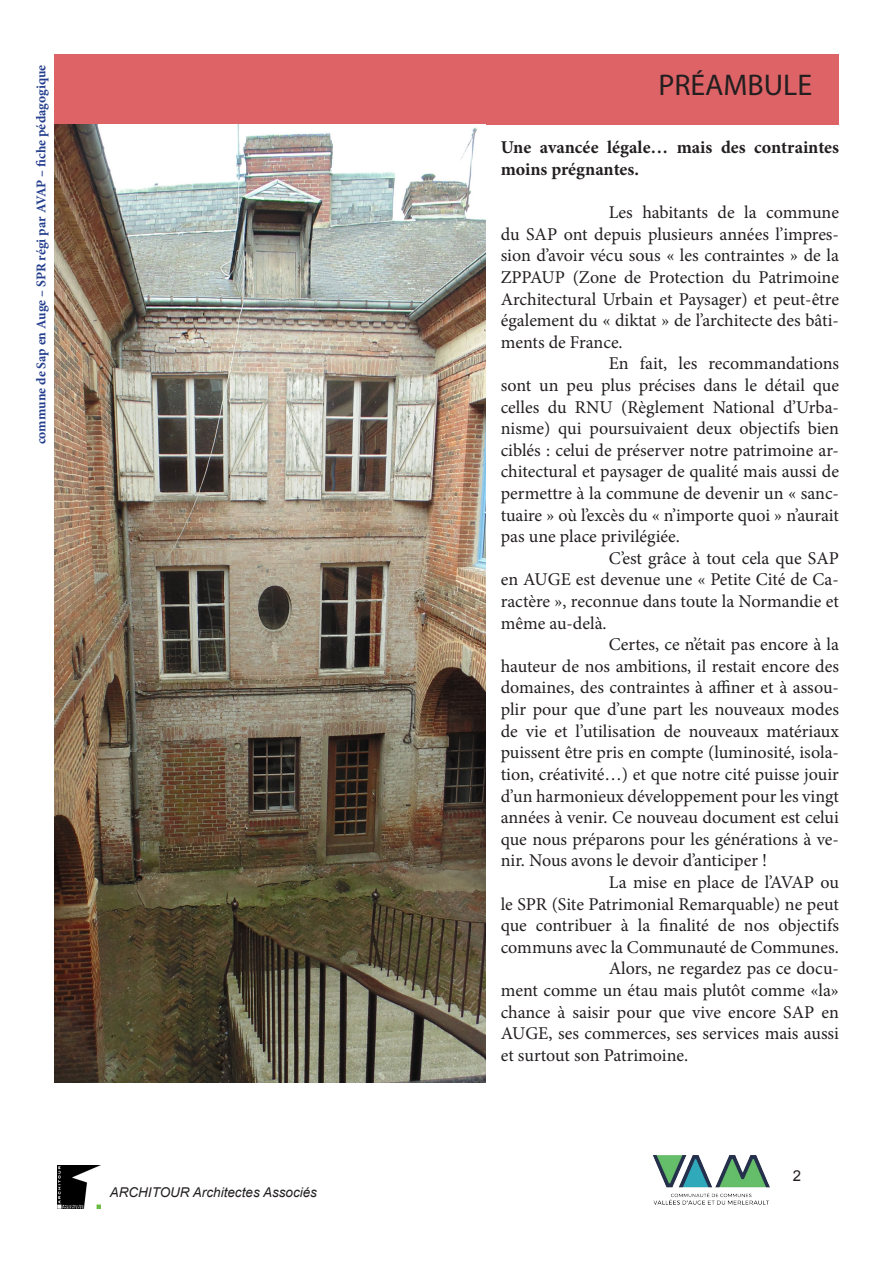
<style>
.page{position:relative;width:893px;height:1263px;background:#fff}
.page>*{position:absolute;margin:0;border:0;box-sizing:border-box;transform-origin:0 0}
.t1{font:30px "Myriad Pro";color:#231f20}
.t2{font:18px/21.6px "Minion Pro";color:#231f20;text-align:justify}
.t3{font:700 18px/21.6px "Minion Pro";color:#231f20}
.t4{font:15px "Arial";color:#231f20}
.Tittre{font:700 13.5px "Minion Pro";color:#253f8e}
.t5{font:italic 13.5px "Arial";color:#231f20}
</style>
<div class="page">
<div style="left:54px;top:54px;width:785px;height:70px;background:#de6366"></div>
<img style="left:653px;top:1155px;width:117px;height:50px">
<img style="left:57px;top:1165px;width:44px;height:44px">
<img style="left:54px;top:124px;width:432px;height:958px">
<p class="Tittre" style="left:32px;top:444px;width:381px;rotate:-90deg">commune de Sap en Auge – SPR régi par AVAP – fiche pédagogique</p>
<p class="t5" style="left:110px;top:1184px;width:209px">ARCHITOUR Architectes Associés</p>
<p class="t1" style="left:658px;top:66px;width:155px">PRÉAMBULE</p>
<p class="t3" style="left:501px;top:137px;width:340px">Une avancée légale… mais des contraintes moins prégnantes.</p>
<p class="t2" style="left:501px;top:202px;width:340px;text-indent:108px">Les habitants de la commune du SAP ont depuis plusieurs années l’impres&shy;sion d’avoir vécu sous « les contraintes » de la ZPPAUP (Zone de Protection du Patrimoine Architectural Urbain et Paysager) et peut-être également du « diktat » de l’architecte des bâti&shy;ments de France.</p>
<p class="t2" style="left:501px;top:353px;width:340px;text-indent:108px">En fait, les recommandations sont un peu plus précises dans le détail que celles du RNU (Règlement National d’Urba&shy;nisme) qui poursuivaient deux objectifs bien ciblés : celui de préserver notre patrimoine ar&shy;chitectural et paysager de qualité mais aussi de permettre à la commune de devenir un « sanc&shy;tuaire » où l’excès du « n’importe quoi » n’aurait pas une place privilégiée.</p>
<p class="t2" style="left:501px;top:547px;width:340px;text-indent:108px">C’est grâce à tout cela que SAP en AUGE est devenue une « Petite Cité de Ca&shy;ractère », reconnue dans toute la Normandie et même au-delà.</p>
<p class="t2" style="left:501px;top:634px;width:340px;text-indent:108px">Certes, ce n’était pas encore à la hauteur de nos ambitions, il restait encore des domaines, des contraintes à affiner et à assou&shy;plir pour que d’une part les nouveaux modes de vie et l’utilisation de nouveaux matériaux puissent être pris en compte (luminosité, isola&shy;tion, créativité…) et que notre cité puisse jouir d’un harmonieux développement pour les vingt années à venir. Ce nouveau document est celui que nous préparons pour les générations à ve&shy;nir. Nous avons le devoir d’anticiper !</p>
<p class="t2" style="left:501px;top:871px;width:340px;text-indent:108px">La mise en place de l’AVAP ou le SPR (Site Patrimonial Remarquable) ne peut que contribuer à la finalité de nos objectifs communs avec la Communauté de Communes.</p>
<p class="t2" style="left:501px;top:958px;width:340px;text-indent:108px">Alors, ne regardez pas ce docu&shy;ment comme un étau mais plutôt comme «la» chance à saisir pour que vive encore SAP en AUGE, ses commerces, ses services mais aussi et surtout son Patrimoine.</p>
<p class="t4" style="left:793px;top:1165px;width:10px">2</p>
</div>
